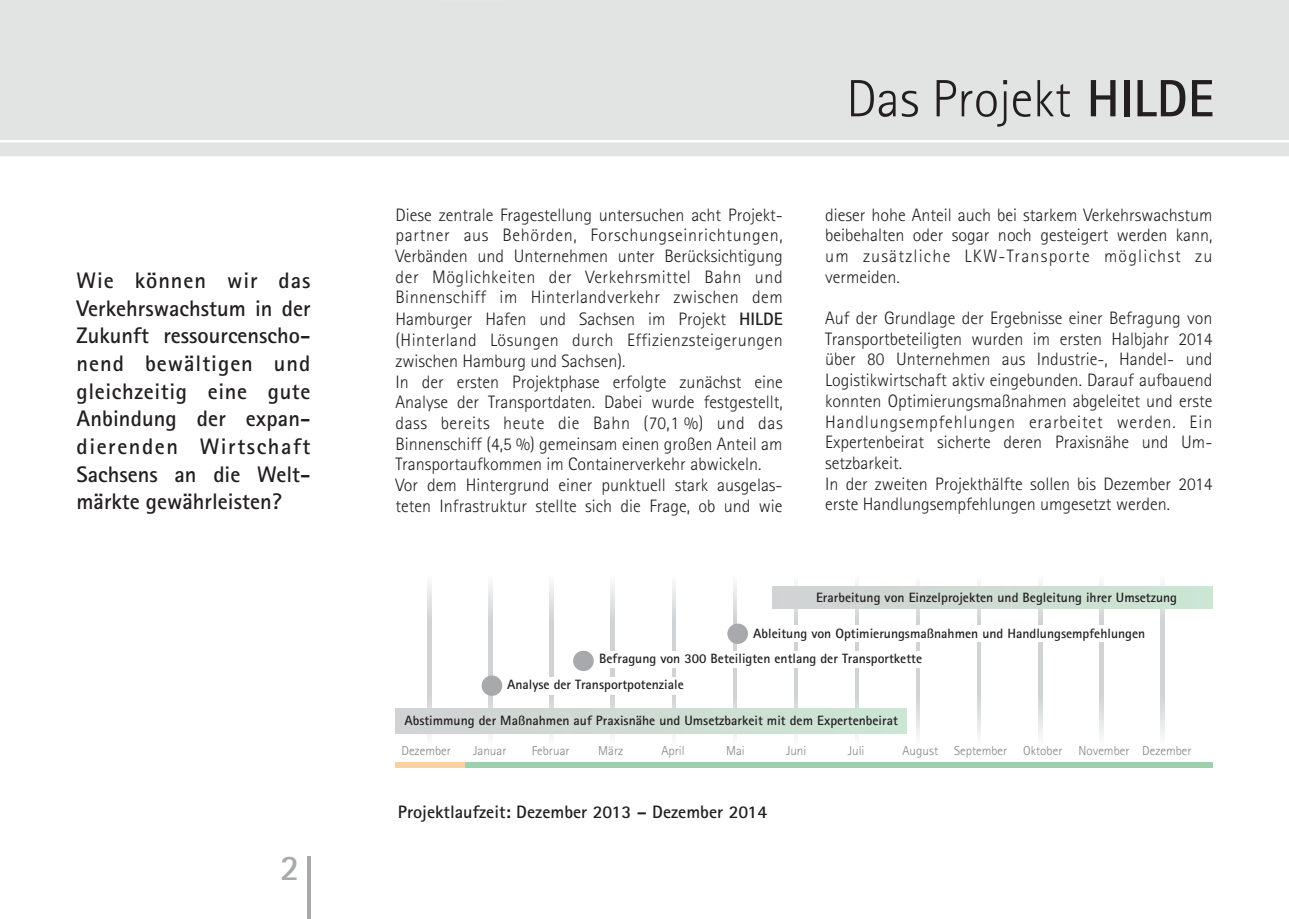
<style>
.page{position:relative;width:1289px;height:919px;background:#fff}
.page>*{position:absolute;margin:0;border:0;box-sizing:border-box;transform-origin:0 0}
.t1{font:300 52.5px "Agfa Rotis Sans Serif";color:#231f20}
.t2{font:700 36px "Agfa Rotis Sans Serif";color:#a8a9ad}
.t3{font:700 22.5px/27.6px "Agfa Rotis Sans Serif";color:#231f20;text-align:justify}
.t4{font:300 18px "Agfa Rotis Sans Serif";color:#231f20}
.t5{font:300 18px/21.8px "Agfa Rotis Sans Serif";letter-spacing:.02em;color:#231f20}
.t6{font:300 18px "Agfa Rotis Sans Serif";letter-spacing:.03em;color:#231f20}
.t7{font:300 18px "Agfa Rotis Sans Serif";letter-spacing:.025em;color:#231f20}
.t8{font:300 18px "Agfa Rotis Sans Serif";letter-spacing:.035em;color:#231f20}
.t9{font:700 18px "Agfa Rotis Sans Serif";color:#231f20}
.t10{font:300 18px "Agfa Rotis Sans Serif";letter-spacing:.045em;color:#231f20}
.t11{font:300 18px "Agfa Rotis Sans Serif";letter-spacing:.065em;color:#231f20}
.t12{font:700 13.5px "Agfa Rotis Sans Serif";color:#231f20}
.t13{font:300 12.9px "Agfa Rotis Sans Serif";color:#808285}
.s1{font-weight:700}
</style>
<div class="page">
<div style="left:0;top:0;width:1288px;height:156px;background:#e2e4e4"></div>
<hr style="left:307px;top:856px;width:3px;height:62px;background:#a8a9ad">
<svg style="left:428px;top:584px;width:3px;height:152px"></svg>
<svg style="left:489px;top:584px;width:3px;height:152px"></svg>
<svg style="left:550px;top:584px;width:3px;height:152px"></svg>
<svg style="left:611px;top:584px;width:3px;height:152px"></svg>
<svg style="left:672px;top:584px;width:3px;height:152px"></svg>
<svg style="left:733px;top:584px;width:3px;height:152px"></svg>
<svg style="left:794px;top:584px;width:3px;height:152px"></svg>
<svg style="left:855px;top:584px;width:3px;height:152px"></svg>
<svg style="left:916px;top:584px;width:3px;height:152px"></svg>
<svg style="left:977px;top:584px;width:3px;height:152px"></svg>
<svg style="left:1038px;top:584px;width:3px;height:152px"></svg>
<svg style="left:1099px;top:584px;width:4px;height:152px"></svg>
<svg style="left:1160px;top:584px;width:4px;height:152px"></svg>
<div style="left:464px;top:762px;width:748px;height:5px;background:#9ad2ae"></div>
<div style="left:395px;top:762px;width:69px;height:5px;background:#fdd09e"></div>
<div style="left:396px;top:708px;width:510px;height:25px;background:#cfdcd3"></div>
<div style="left:744px;top:625px;width:393px;height:17px;background:#fff"></div>
<div style="left:589px;top:650px;width:339px;height:17px;background:#fff"></div>
<div style="left:495px;top:677px;width:190px;height:17px;background:#fff"></div>
<div style="left:481px;top:675px;width:21px;height:20px;background:#a8a9ad;border-radius:50%"></div>
<div style="left:573px;top:650px;width:20px;height:21px;background:#a8a9ad;border-radius:50%"></div>
<div style="left:727px;top:623px;width:21px;height:21px;background:#a8a9ad;border-radius:50%"></div>
<div style="left:772px;top:586px;width:440px;height:22px;background:#cfdcd3"></div>
<p class="t3" style="left:77px;top:269px;width:235px">Wie können wir das Verkehrswachstum in der Zukunft ressourcenscho&shy;nend bewältigen und gleichzeitig eine gute Anbindung der expan&shy;dierenden Wirtschaft Sachsens an die Welt&shy;märkte gewährleisten?</p>
<h2 class="t2" style="left:280px;top:855px;width:21px">2</h2>
<h1 class="t1" style="left:846px;top:80px;width:369px">Das Projekt <span class="s1">HILDE</span></h1>
<p class="t4" style="left:395px;top:208px;width:388px">Diese zentrale Fragestellung untersuchen acht Projekt-</p>
<p class="t4" style="left:825px;top:208px;width:388px">dieser hohe Anteil auch bei starkem Verkehrswachstum</p>
<p class="t8" style="left:395px;top:229px;width:388px">partner aus Behörden, Forschungseinrichtungen,</p>
<p class="t4" style="left:825px;top:229px;width:388px">beibehalten oder sogar noch gesteigert werden kann,</p>
<p class="t4" style="left:395px;top:249px;width:388px">Verbänden und Unternehmen unter Berücksichtigung</p>
<p class="t11" style="left:825px;top:249px;width:388px">um zusätzliche LKW-Transporte möglichst zu</p>
<p class="t6" style="left:395px;top:270px;width:388px">der Möglichkeiten der Verkehrsmittel Bahn und</p>
<p class="t4" style="left:825px;top:270px;width:76px">vermeiden.</p>
<p class="t5" style="left:395px;top:288px;width:388px">Binnenschiff im Hinterlandverkehr zwischen dem<br>Hamburger Hafen und Sachsen im Projekt <span class="s1">HILDE</span></p>
<p class="t4" style="left:825px;top:311px;width:388px">Auf der Grundlage der Ergebnisse einer Befragung von</p>
<p class="t7" style="left:395px;top:334px;width:388px">(Hinterland Lösungen durch Effizienzsteigerungen</p>
<p class="t4" style="left:825px;top:332px;width:388px">Transportbeteiligten wurden im ersten Halbjahr 2014</p>
<p class="t4" style="left:395px;top:354px;width:231px">zwischen Hamburg und Sachsen).</p>
<p class="t4" style="left:825px;top:353px;width:388px">über 80 Unternehmen aus Industrie-, Handel- und</p>
<p class="t4" style="left:395px;top:375px;width:388px">In der ersten Projektphase erfolgte zunächst eine</p>
<p class="t4" style="left:825px;top:374px;width:388px">Logistikwirtschaft aktiv eingebunden. Darauf aufbauend</p>
<p class="t4" style="left:395px;top:396px;width:388px">Analyse der Transportdaten. Dabei wurde festgestellt,</p>
<p class="t4" style="left:825px;top:394px;width:388px">konnten Optimierungsmaßnahmen abgeleitet und erste</p>
<p class="t6" style="left:395px;top:416px;width:388px">dass bereits heute die Bahn (70,1 %) und das</p>
<p class="t10" style="left:825px;top:415px;width:388px">Handlungsempfehlungen erarbeitet werden. Ein</p>
<p class="t4" style="left:395px;top:437px;width:388px">Binnenschiff (4,5 %) gemeinsam einen großen Anteil am</p>
<p class="t4" style="left:825px;top:436px;width:388px">Expertenbeirat sicherte deren Praxisnähe und Um-</p>
<p class="t4" style="left:395px;top:458px;width:367px">Transportaufkommen im Containerverkehr abwickeln.</p>
<p class="t4" style="left:825px;top:456px;width:78px">setzbarkeit.</p>
<p class="t4" style="left:395px;top:478px;width:388px">Vor dem Hintergrund einer punktuell stark ausgelas-</p>
<p class="t4" style="left:825px;top:477px;width:388px">In der zweiten Projekthälfte sollen bis Dezember 2014</p>
<p class="t4" style="left:395px;top:499px;width:388px">teten Infrastruktur stellte sich die Frage, ob und wie</p>
<p class="t4" style="left:825px;top:498px;width:346px">erste Handlungsempfehlungen umgesetzt werden.</p>
<p class="t12" style="left:816px;top:592px;width:362px">Erarbeitung von Einzelprojekten und Begleitung ihrer Umsetzung</p>
<p class="t12" style="left:753px;top:628px;width:393px">Ableitung von Optimierungsmaßnahmen und Handlungsempfehlungen</p>
<p class="t12" style="left:599px;top:654px;width:324px">Befragung von 300 Beteiligten entlang der Transportkette</p>
<p class="t12" style="left:507px;top:680px;width:178px">Analyse der Transportpotenziale</p>
<p class="t12" style="left:404px;top:715px;width:495px">Abstimmung der Maßnahmen auf Praxisnähe und Umsetzbarkeit mit dem Expertenbeirat</p>
<p class="t13" style="left:401px;top:746px;width:51px">Dezember</p>
<p class="t13" style="left:473px;top:746px;width:35px">Januar</p>
<p class="t13" style="left:532px;top:746px;width:39px">Februar</p>
<p class="t13" style="left:598px;top:746px;width:27px">März</p>
<p class="t13" style="left:661px;top:746px;width:25px">April</p>
<p class="t13" style="left:726px;top:746px;width:20px">Mai</p>
<p class="t13" style="left:786px;top:746px;width:22px">Juni</p>
<p class="t13" style="left:847px;top:746px;width:18px">Juli</p>
<p class="t13" style="left:902px;top:746px;width:291px">August September Oktober November Dezember</p>
<p class="t9" style="left:398px;top:805px;width:371px">Projektlaufzeit: Dezember 2013 – Dezember 2014</p>
</div>
